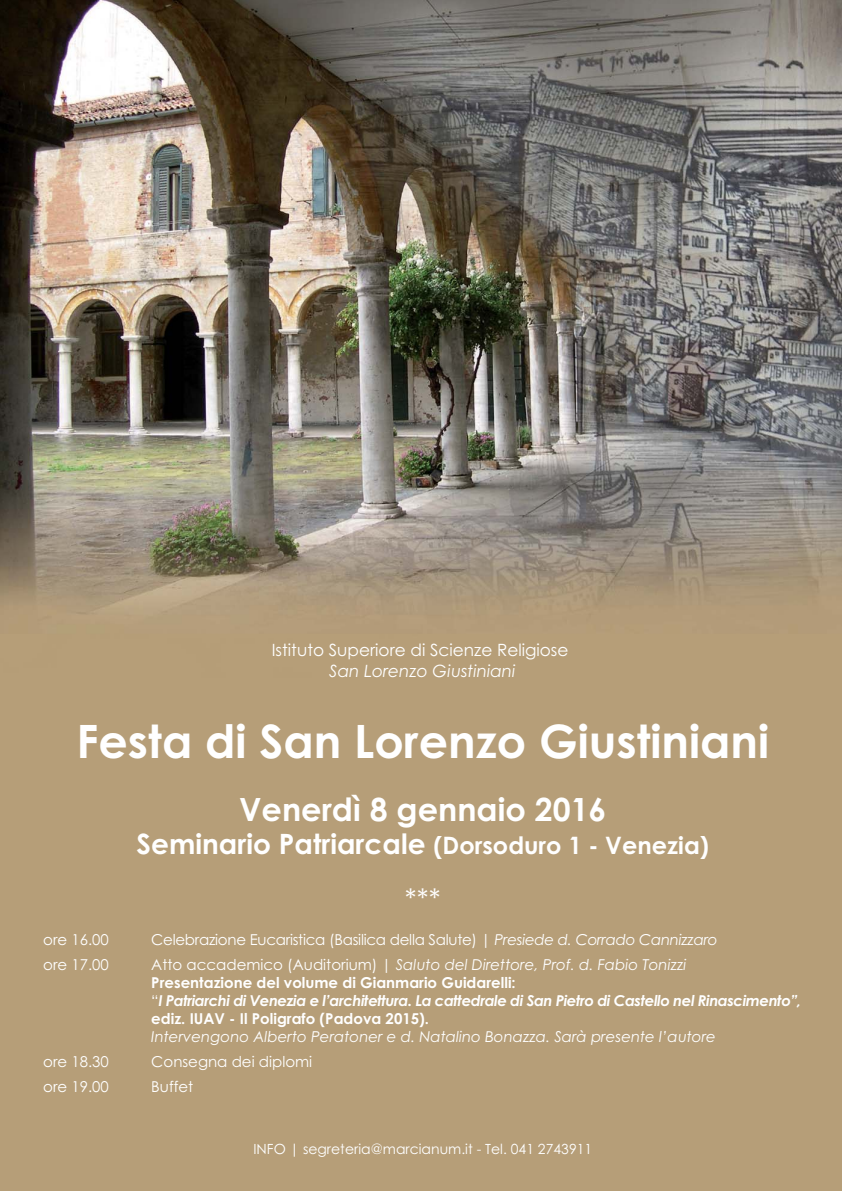
<style>
.page{position:relative;width:842px;height:1191px;background:#fff}
.page>*{position:absolute;margin:0;border:0;box-sizing:border-box;transform-origin:0 0}
.t1{font:700 46px "Century Gothic";color:#fff}
.t2{font:700 32px "Century Gothic";color:#fff}
.t3{font:700 28px/54.6px "Century Gothic";color:#fff;text-align:center}
.t4{font:16.9px "Century Gothic";color:#fff}
.t5{font:italic 16.9px "Century Gothic";color:#fff}
.t6{font:italic 700 15px/18px "Century Gothic";letter-spacing:-.03em;color:#fff}
.t7{font:15px "Century Gothic";letter-spacing:-.02em;color:#fff}
.t8{font:italic 15px "Century Gothic";color:#fff}
.t9{font:15px "Century Gothic";color:#fff}
.t10{font:14px "Century Gothic";color:#fff}
.s1{font-size:24px}
.s2{font-weight:400}
.s3{font-style:italic}
.s4{font-weight:400;font-style:normal}
.s5{font-style:normal}
</style>
<div class="page">
<img style="left:0;top:0;width:842px;height:1191px">
<p class="t4" style="left:272px;top:644px;width:298px">Istituto Superiore di Scienze Religiose</p>
<p class="t5" style="left:329px;top:664px;width:188px">San Lorenzo Giustiniani</p>
<h1 class="t1" style="left:76px;top:724px;width:694px">Festa di San Lorenzo Giustiniani</h1>
<h2 class="t2" style="left:239px;top:797px;width:369px">Venerdì 8 gennaio 2016</h2>
<h3 class="t3" style="left:137px;top:819px;width:574px">Seminario Patriarcale <span class="s1">(Dorsoduro 1 - Venezia) </span><span class="s2">***</span></h3>
<p class="t7" style="left:43px;top:934px;width:67px">ore 16.00</p>
<p class="t7" style="left:151px;top:934px;width:568px">Celebrazione Eucaristica (Basilica della Salute) | <span class="s3">Presiede d. Corrado Cannizzaro</span></p>
<p class="t7" style="left:43px;top:959px;width:67px">ore 17.00</p>
<p class="t6" style="left:151px;top:955px;width:652px"><span class="s4">Atto accademico (Auditorium) |</span> <span class="s2">Saluto del Direttore, Prof. d. Fabio Tonizzi<br></span><span class="s5">Presentazione del volume di Gianmario Guidarelli:<br></span><span class="s4">“</span>I Patriarchi di Venezia e l’architettura. La cattedrale di San Pietro di Castello nel Rinascimento”, <span class="s5">ediz. IUAV - Il Poligrafo (Padova 2015).</span></p>
<p class="t8" style="left:151px;top:1031px;width:566px">Intervengono Alberto Peratoner e d. Natalino Bonazza. Sarà presente l’autore</p>
<p class="t7" style="left:43px;top:1056px;width:67px">ore 18.30</p>
<p class="t9" style="left:151px;top:1056px;width:162px">Consegna dei diplomi</p>
<p class="t7" style="left:43px;top:1081px;width:67px">ore 19.00</p>
<p class="t7" style="left:151px;top:1081px;width:43px">Buffet</p>
<p class="t10" style="left:253px;top:1144px;width:340px">INFO | segreteria@marcianum.it - Tel. 041 2743911</p>
</div>
